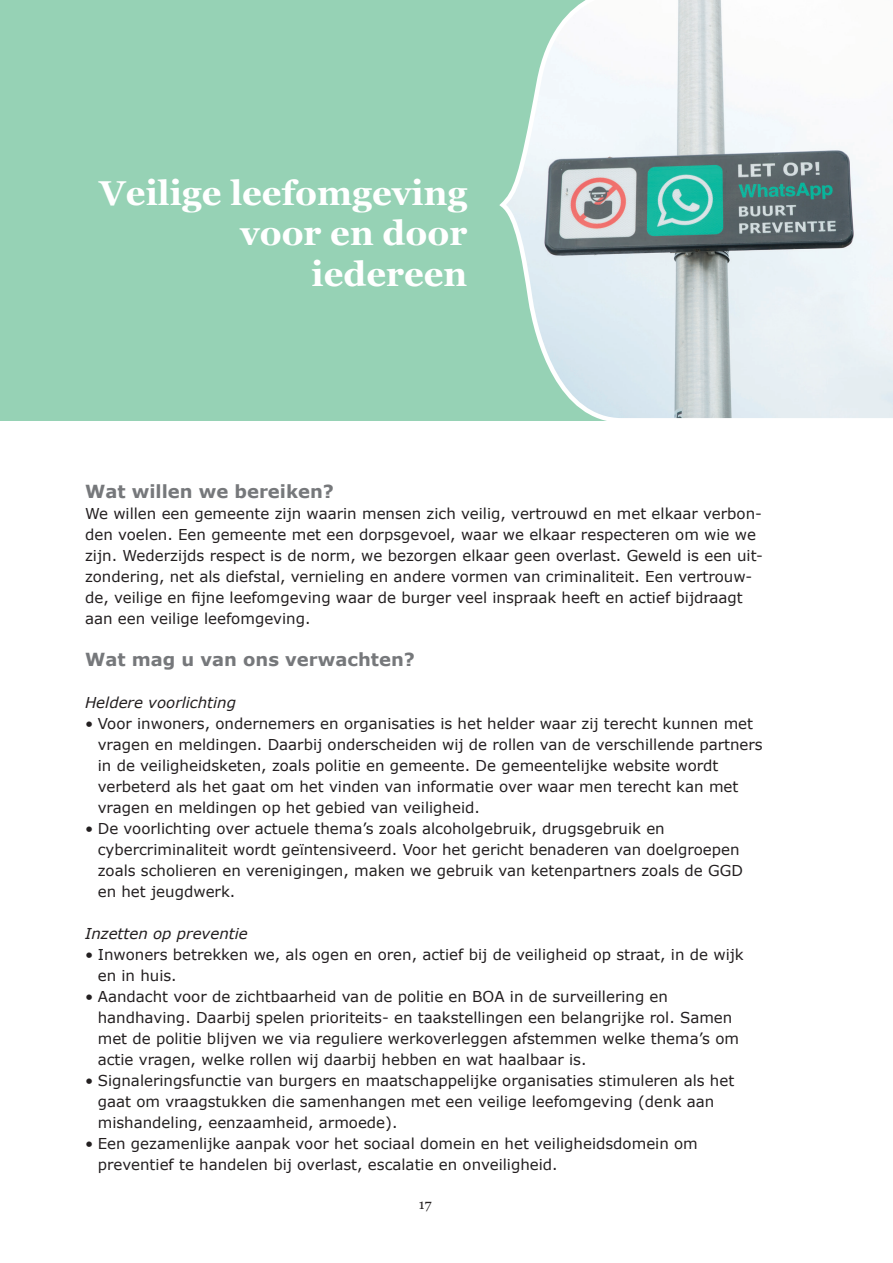
<style>
.page{position:relative;width:893px;height:1263px;background:#fff}
.page>*{position:absolute;margin:0;border:0;box-sizing:border-box;transform-origin:0 0}
.t1{font:700 34.5px/40.5px "Georgia";color:#fff;text-align:right}
.t2{font:700 18px "Verdana";color:#76787b}
.t3{font:15px/21px "Verdana";color:#231f20}
.t4{font:italic 15px "Verdana";color:#231f20}
.t5{font:13.5px "Georgia";color:#231f20}
</style>
<div class="page">
<div style="left:1px;top:0;width:892px;height:420px;background:#96d2b5"></div>
<svg style="left:496px;top:0;width:397px;height:421px;background:#c9d9d9"></svg>
<h1 class="t1" style="left:100px;top:171px;width:369px">Veilige leefomgeving voor en door iedereen</h1>
<p class="t2" style="left:85px;top:480px;width:250px">Wat willen we bereiken?</p>
<p class="t3" style="left:85px;top:503px;width:679px">We willen een gemeente zijn waarin mensen zich veilig, vertrouwd en met elkaar verbon&shy;den voelen. Een gemeente met een dorpsgevoel, waar we elkaar respecteren om wie we zijn. Wederzijds respect is de norm, we bezorgen elkaar geen overlast. Geweld is een uit&shy;zondering, net als diefstal, vernieling en andere vormen van criminaliteit. Een vertrouw&shy;de, veilige en fijne leefomgeving waar de burger veel inspraak heeft en actief bijdraagt aan een veilige leefomgeving.</p>
<p class="t2" style="left:85px;top:648px;width:331px">Wat mag u van ons verwachten?</p>
<p class="t4" style="left:85px;top:693px;width:153px">Heldere voorlichting</p>
<p class="t3" style="left:98px;top:713px;width:666px;text-indent:-13px">• Voor inwoners, ondernemers en organisaties is het helder waar zij terecht kunnen met vragen en meldingen. Daarbij onderscheiden wij de rollen van de verschillende partners in de veiligheidsketen, zoals politie en gemeente. De gemeentelijke website wordt verbeterd als het gaat om het vinden van informatie over waar men terecht kan met vragen en meldingen op het gebied van veiligheid.</p>
<p class="t3" style="left:98px;top:818px;width:647px;text-indent:-13px">• De voorlichting over actuele thema’s zoals alcoholgebruik, drugsgebruik en cybercriminaliteit wordt geïntensiveerd. Voor het gericht benaderen van doelgroepen zoals scholieren en verenigingen, maken we gebruik van ketenpartners zoals de GGD en het jeugdwerk.</p>
<p class="t4" style="left:85px;top:924px;width:164px">Inzetten op preventie</p>
<p class="t3" style="left:98px;top:944px;width:647px;text-indent:-13px">• Inwoners betrekken we, als ogen en oren, actief bij de veiligheid op straat, in de wijk en in huis.</p>
<p class="t3" style="left:98px;top:986px;width:643px;text-indent:-13px">• Aandacht voor de zichtbaarheid van de politie en BOA in de surveillering en handhaving. Daarbij spelen prioriteits- en taakstellingen een belangrijke rol. Samen met de politie blijven we via reguliere werkoverleggen afstemmen welke thema’s om actie vragen, welke rollen wij daarbij hebben en wat haalbaar is.</p>
<p class="t3" style="left:98px;top:1070px;width:638px;text-indent:-13px">• Signaleringsfunctie van burgers en maatschappelijke organisaties stimuleren als het gaat om vraagstukken die samenhangen met een veilige leefomgeving (denk aan mishandeling, eenzaamheid, armoede).</p>
<p class="t3" style="left:98px;top:1133px;width:602px;text-indent:-13px">• Een gezamenlijke aanpak voor het sociaal domein en het veiligheidsdomein om preventief te handelen bij overlast, escalatie en onveiligheid.</p>
<p class="t5" style="left:419px;top:1195px;width:14px">17</p>
</div>
